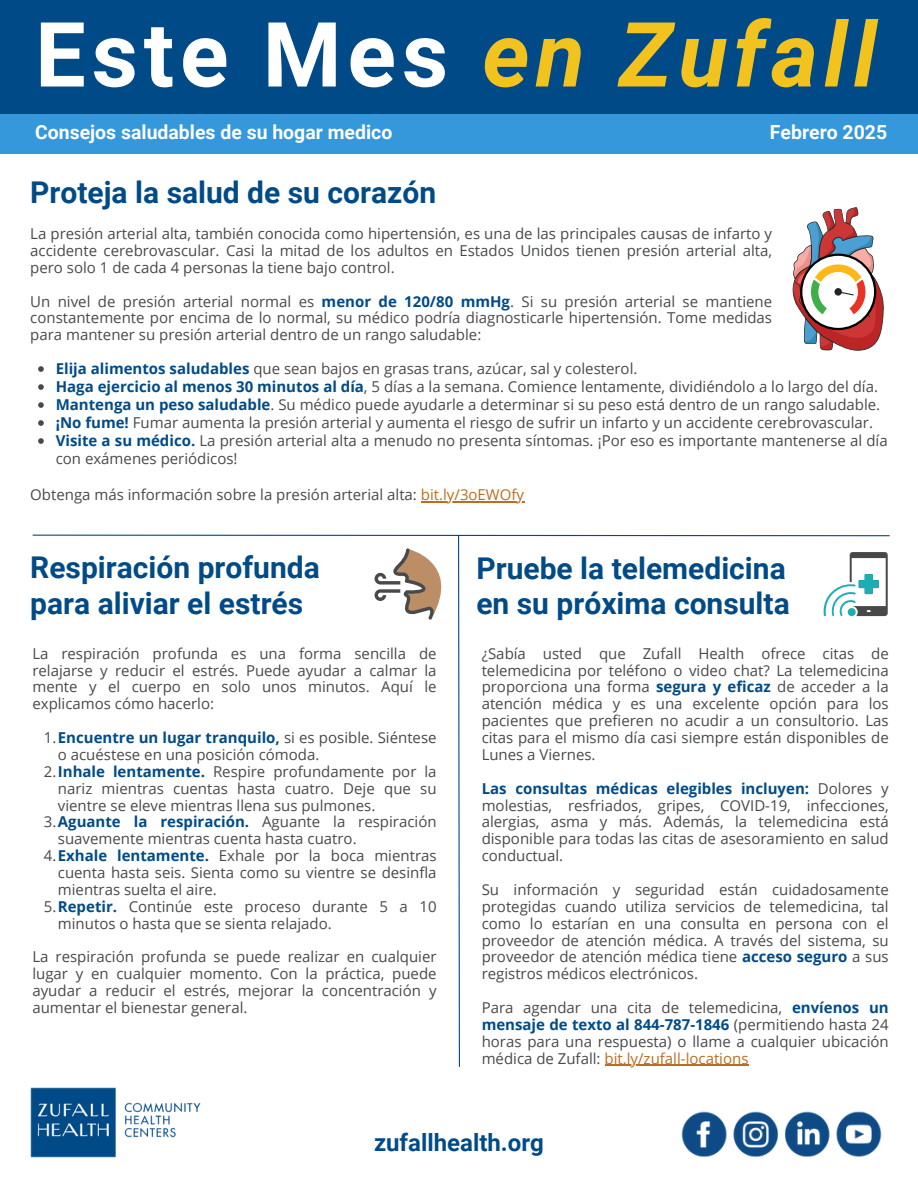
<style>
.page{position:relative;width:918px;height:1188px;background:#fff}
.page>*{position:absolute;margin:0;border:0;box-sizing:border-box;transform-origin:0 0}
.t1{font:italic 700 90px "Roboto";letter-spacing:.065em;color:#f2c21e}
.t2{font:700 30px/36px "Roboto";color:#004b87}
.t3{font:700 24px "Roboto";color:#004b87}
.t4{font:700 19.5px "Roboto";color:#fff}
.t5{font:15px/16.8px "Open Sans";color:#48494b;text-align:justify}
.s1{font-style:normal;color:#fff}
.s2{font-weight:700;color:#004b87}
.s3{color:#bf6c20}
</style>
<div class="page">
<div style="left:0;top:113px;width:918px;height:41px;background:#3498db"></div>
<div style="left:0;top:0;width:918px;height:113px;background:#004b87"></div>
<img style="left:30px;top:1087px;width:171px;height:70px">
<img style="left:681px;top:1111px;width:201px;height:46px">
<svg style="left:792px;top:207px;width:92px;height:144px"></svg>
<svg style="left:38px;top:366px;width:6px;height:6px"></svg>
<svg style="left:38px;top:384px;width:6px;height:6px"></svg>
<svg style="left:38px;top:402px;width:6px;height:6px"></svg>
<svg style="left:38px;top:420px;width:6px;height:6px"></svg>
<svg style="left:38px;top:438px;width:6px;height:6px"></svg>
<hr style="left:421px;top:501px;width:103px;height:1px;background:#bf6c20">
<svg style="left:32px;top:534px;width:858px;height:533px"></svg>
<h4 class="t1" style="left:35px;top:3px;width:843px"><span class="s1">Este Mes</span> en Zufall</h4>
<h2 class="t4" style="left:35px;top:121px;width:359px">Consejos saludables de su hogar medico</h2>
<h2 class="t4" style="left:770px;top:121px;width:119px">Febrero 2025</h2>
<p class="t2" style="left:30px;top:175px;width:407px">Proteja la salud de su corazón</p>
<p class="t5" style="left:30px;top:225px;width:743px">La presión arterial alta, también conocida como hipertensión, es una de las principales causas de infarto y accidente cerebrovascular. Casi la mitad de los adultos en Estados Unidos tienen presión arterial alta, pero solo 1 de cada 4 personas la tiene bajo control.</p>
<p class="t5" style="left:30px;top:292px;width:743px">Un nivel de presión arterial normal es <span class="s2">menor de 120/80 mmHg</span>. Si su presión arterial se mantiene constantemente por encima de lo normal, su médico podría diagnosticarle hipertensión. Tome medidas para mantener su presión arterial dentro de un rango saludable:</p>
<p class="t5" style="left:56px;top:360px;width:583px"><span class="s2">Elija alimentos saludables</span> que sean bajos en grasas trans, azúcar, sal y colesterol.</p>
<p class="t5" style="left:56px;top:378px;width:824px"><span class="s2">Haga ejercicio al menos 30 minutos al día</span>, 5 días a la semana. Comience lentamente, dividiéndolo a lo largo del día.</p>
<p class="t5" style="left:56px;top:396px;width:826px"><span class="s2">Mantenga un peso saludable</span>. Su médico puede ayudarle a determinar si su peso está dentro de un rango saludable.</p>
<p class="t5" style="left:56px;top:414px;width:819px"><span class="s2">¡No fume!</span> Fumar aumenta la presión arterial y aumenta el riesgo de sufrir un infarto y un accidente cerebrovascular.</p>
<p class="t5" style="left:56px;top:431px;width:833px;line-height:18px"><span class="s2">Visite a su médico.</span> La presión arterial alta a menudo no presenta síntomas. ¡Por eso es importante mantenerse al día con exámenes periódicos!</p>
<p class="t5" style="left:30px;top:486px;width:495px">Obtenga más información sobre la presión arterial alta: <span class="s3">bit.ly/3oEWOfy</span></p>
<h1 class="t2" style="left:30px;top:549px;width:291px">Respiración profunda para aliviar el estrés</h1>
<p class="t5" style="left:32px;top:644px;width:406px">La respiración profunda es una forma sencilla de relajarse y reducir el estrés. Puede ayudar a calmar la mente y el cuerpo en solo unos minutos. Aquí le explicamos cómo hacerlo:</p>
<p class="t5" style="left:58px;top:729px;width:380px;text-indent:-14px">1.<span class="s2">Encuentre un lugar tranquilo,</span> si es posible. Siéntese o acuéstese en una posición cómoda.</p>
<p class="t5" style="left:58px;top:763px;width:380px;text-indent:-14px">2.<span class="s2">Inhale lentamente.</span> Respire profundamente por la nariz mientras cuentas hasta cuatro. Deje que su vientre se eleve mientras llena sus pulmones.</p>
<p class="t5" style="left:58px;top:813px;width:380px;text-indent:-14px">3.<span class="s2">Aguante la respiración.</span> Aguante la respiración suavemente mientras cuenta hasta cuatro.</p>
<p class="t5" style="left:58px;top:847px;width:380px;text-indent:-14px">4.<span class="s2">Exhale lentamente.</span> Exhale por la boca mientras cuenta hasta seis. Sienta como su vientre se desinfla mientras suelta el aire.</p>
<p class="t5" style="left:58px;top:898px;width:380px;text-indent:-14px">5.<span class="s2">Repetir.</span> Continúe este proceso durante 5 a 10 minutos o hasta que se sienta relajado.</p>
<p class="t5" style="left:32px;top:948px;width:406px">La respiración profunda se puede realizar en cualquier lugar y en cualquier momento. Con la práctica, puede ayudar a reducir el estrés, mejorar la concentración y aumentar el bienestar general.</p>
<p class="t2" style="left:476px;top:551px;width:315px;line-height:34.8px">Pruebe la telemedicina en su próxima consulta</p>
<p class="t5" style="left:482px;top:644px;width:409px">¿Sabía usted que Zufall Health ofrece citas de telemedicina por teléfono o video chat? La telemedicina proporciona una forma <span class="s2">segura y eficaz</span> de acceder a la atención médica y es una excelente opción para los pacientes que prefieren no acudir a un consultorio. Las citas para el mismo día casi siempre están disponibles de Lunes a Viernes.</p>
<p class="t5" style="left:482px;top:779px;width:409px"><span class="s2">Las consultas médicas elegibles incluyen:</span> Dolores y molestias, resfriados, gripes, COVID-19, infecciones, alergias, asma y más. Además, la telemedicina está disponible para todas las citas de asesoramiento en salud conductual.</p>
<p class="t5" style="left:482px;top:881px;width:409px">Su información y seguridad están cuidadosamente protegidas cuando utiliza servicios de telemedicina, tal como lo estarían en una consulta en persona con el proveedor de atención médica. A través del sistema, su proveedor de atención médica tiene <span class="s2">acceso seguro</span> a sus registros médicos electrónicos.</p>
<h2 class="t5" style="left:482px;top:999px;width:409px">Para agendar una cita de telemedicina, <span class="s2">envíenos un mensaje de texto al 844-787-1846</span> (permitiendo hasta 24 horas para una respuesta) o llame a cualquier ubicación médica de Zufall: <span class="s3">bit.ly/zufall-locations</span></h2>
<p class="t3" style="left:374px;top:1129px;width:171px">zufallhealth.org</p>
</div>
